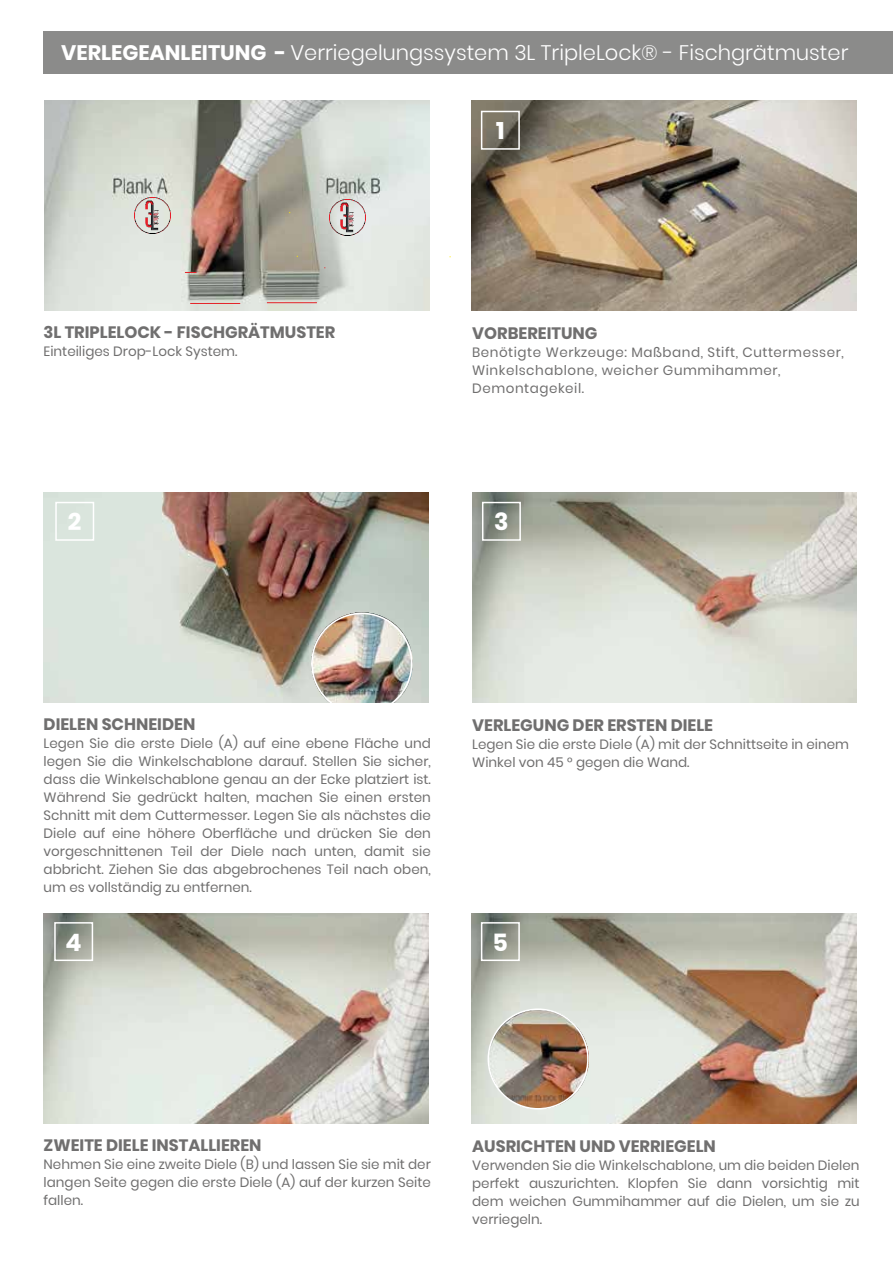
<style>
.page{position:relative;width:893px;height:1263px;background:#fff}
.page>*{position:absolute;margin:0;border:0;box-sizing:border-box;transform-origin:0 0}
.t1{font:700 24px "Poppins";color:#fff}
.t2{font:300 21px "Poppins";color:#fff}
.t3{font:700 16.5px "Poppins";color:#706f6f}
.t4{font:13.5px/18px "Poppins";color:#706f6f;text-align:justify}
.t5{font:13.5px/18px "Poppins";letter-spacing:.04em;color:#706f6f}
.s1{font-weight:700}
</style>
<div class="page">
<img style="left:472px;top:492px;width:384px;height:211px">
<img style="left:44px;top:492px;width:384px;height:211px">
<img style="left:311px;top:613px;width:101px;height:89px">
<div style="left:311px;top:613px;width:101px;height:101px;border:2px solid #fff;border-radius:50%"></div>
<img style="left:44px;top:913px;width:384px;height:211px">
<img style="left:472px;top:913px;width:384px;height:211px">
<img style="left:488px;top:1009px;width:100px;height:100px">
<div style="left:488px;top:1008px;width:101px;height:101px;border:2px solid #fff;border-radius:50%"></div>
<div style="left:44px;top:31px;width:849px;height:43px;background:#8b8b8a"></div>
<img style="left:472px;top:100px;width:385px;height:211px">
<img style="left:45px;top:100px;width:384px;height:210px">
<img style="left:135px;top:197px;width:35px;height:36px">
<hr style="left:190px;top:303px;width:50px;height:1px;background:#e52429">
<img style="left:330px;top:199px;width:36px;height:36px">
<hr style="left:267px;top:302px;width:50px;height:1px;background:#e52429">
<div style="left:481px;top:111px;width:39px;height:39px;border:2px solid #fff"></div>
<div style="left:482px;top:502px;width:39px;height:39px;border:2px solid #fff"></div>
<div style="left:481px;top:922px;width:39px;height:39px;border:2px solid #fff"></div>
<div style="left:55px;top:502px;width:39px;height:39px;border:2px solid #fff"></div>
<div style="left:54px;top:922px;width:39px;height:39px;border:2px solid #fff"></div>
<h2 class="t2" style="left:61px;top:40px;width:789px"><span class="s1">VERLEGEANLEITUNG -</span> Verriegelungssystem 3L TripleLock® - Fischgrätmuster</h2>
<p class="t3" style="left:44px;top:323px;width:293px">3L TRIPLELOCK - FISCHGRÄTMUSTER</p>
<p class="t4" style="left:44px;top:343px;width:195px">Einteiliges Drop-Lock System.</p>
<h1 class="t1" style="left:68px;top:508px;width:15px">2</h1>
<h1 class="t1" style="left:496px;top:117px;width:10px">1</h1>
<p class="t3" style="left:472px;top:324px;width:127px">VORBEREITUNG</p>
<p class="t5" style="left:472px;top:344px;width:373px">Benötigte Werkzeuge: Maßband, Stift, Cuttermesser,<br>Winkelschablone, weicher Gummihammer,<br>Demontagekeil.</p>
<h1 class="t1" style="left:494px;top:508px;width:16px">3</h1>
<p class="t3" style="left:44px;top:715px;width:153px">DIELEN SCHNEIDEN</p>
<p class="t4" style="left:44px;top:734px;width:389px">Legen Sie die erste Diele (A) auf eine ebene Fläche und legen Sie die Winkelschablone darauf. Stellen Sie sicher, dass die Winkelschablone genau an der Ecke platziert ist.<br>Während Sie gedrückt halten, machen Sie einen ersten Schnitt mit dem Cuttermesser. Legen Sie als nächstes die Diele auf eine höhere Oberfläche und drücken Sie den vorgeschnittenen Teil der Diele nach unten, damit sie abbricht. Ziehen Sie das abgebrochenes Teil nach oben, um es vollständig zu entfernen.</p>
<h1 class="t1" style="left:66px;top:928px;width:18px">4</h1>
<p class="t3" style="left:472px;top:716px;width:242px">VERLEGUNG DER ERSTEN DIELE</p>
<p class="t4" style="left:472px;top:735px;width:378px">Legen Sie die erste Diele (A) mit der Schnittseite in einem<br>Winkel von 45 ° gegen die Wand.</p>
<h1 class="t1" style="left:493px;top:928px;width:17px">5</h1>
<p class="t3" style="left:44px;top:1136px;width:219px">ZWEITE DIELE INSTALLIEREN</p>
<p class="t4" style="left:44px;top:1156px;width:389px">Nehmen Sie eine zweite Diele (B) und lassen Sie sie mit der langen Seite gegen die erste Diele (A) auf der kurzen Seite fallen.</p>
<p class="t3" style="left:472px;top:1137px;width:245px">AUSRICHTEN UND VERRIEGELN</p>
<p class="t4" style="left:472px;top:1157px;width:389px">Verwenden Sie die Winkelschablone, um die beiden Dielen perfekt auszurichten. Klopfen Sie dann vorsichtig mit dem weichen Gummihammer auf die Dielen, um sie zu verriegeln.</p>
</div>
